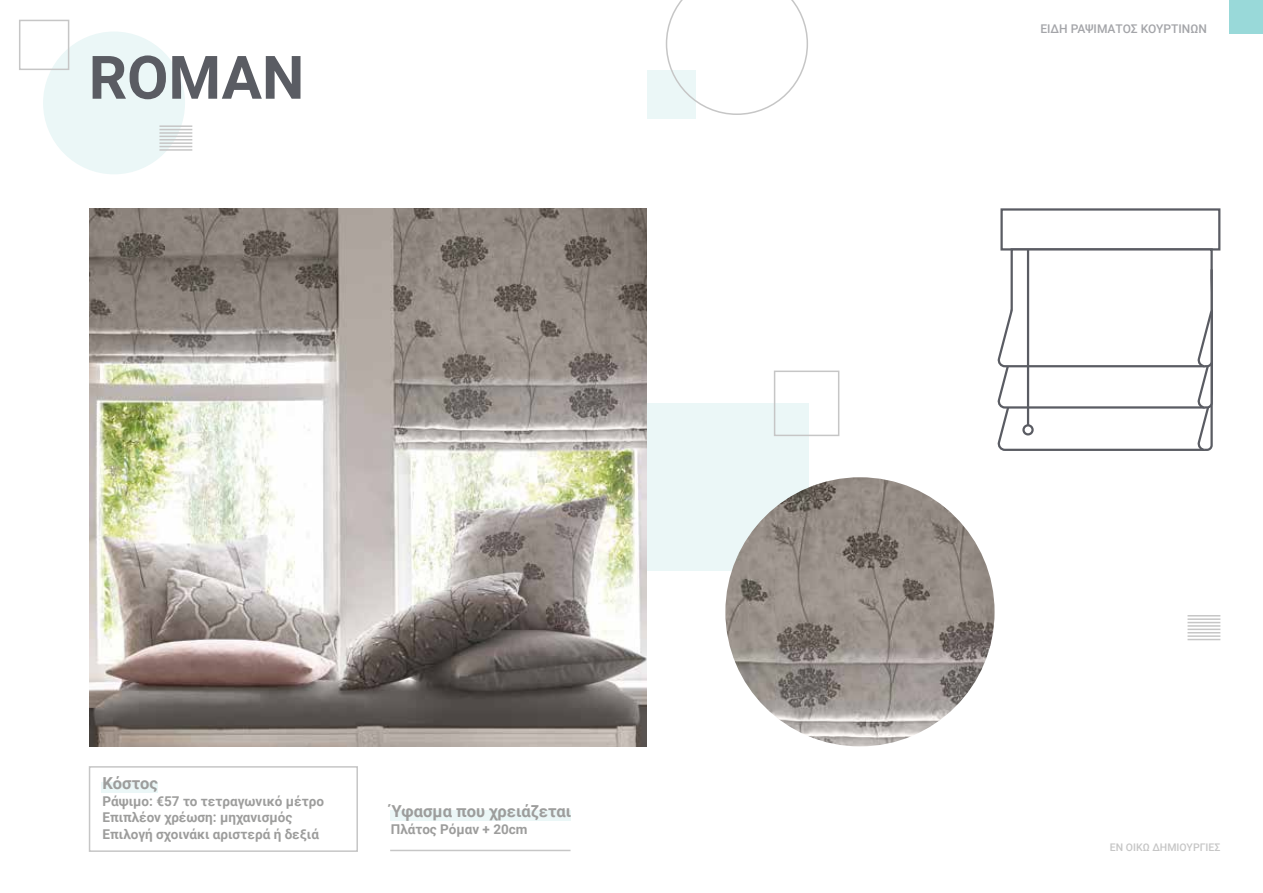
<style>
.page{position:relative;width:1263px;height:893px;background:#fff}
.page>*{position:absolute;margin:0;border:0;box-sizing:border-box;transform-origin:0 0}
.t1{font:700 60px "Roboto";color:#5a5c63}
.t2{font:700 16.5px "Roboto";color:#9d9d9c}
.t3{font:700 13.5px/16.5px "Roboto";color:#9d9d9c}
.t4{font:500 12px "Roboto";color:#a4a5a9}
.t5{font:500 10.5px "Roboto";color:#c6c6c6}
</style>
<div class="page">
<div style="left:642px;top:403px;width:167px;height:167px;background:#ebf7f7"></div>
<div style="left:43px;top:32px;width:142px;height:142px;background:#ebf7f7;border-radius:50%"></div>
<hr style="left:159px;top:139px;width:33px;height:2px;background:#c6c6c6">
<hr style="left:159px;top:142px;width:33px;height:2px;background:#c6c6c6">
<hr style="left:159px;top:146px;width:33px;height:1px;background:#c6c6c6">
<hr style="left:159px;top:149px;width:33px;height:2px;background:#c6c6c6">
<hr style="left:159px;top:136px;width:33px;height:1px;background:#c6c6c6">
<hr style="left:159px;top:132px;width:33px;height:2px;background:#c6c6c6">
<hr style="left:159px;top:129px;width:33px;height:1px;background:#c6c6c6">
<hr style="left:159px;top:125px;width:33px;height:2px;background:#c6c6c6">
<div style="left:19px;top:20px;width:50px;height:50px;border:2px solid #c6c6c6"></div>
<div style="left:646px;top:70px;width:49px;height:49px;background:#ebf7f7"></div>
<svg style="left:666px;top:0;width:142px;height:115px"></svg>
<div style="left:390px;top:811px;width:180px;height:10px;background:#ebf7f7"></div>
<img style="left:90px;top:208px;width:556px;height:538px">
<img style="left:725px;top:477px;width:269px;height:269px;border-radius:135px">
<div style="left:1229px;top:0;width:34px;height:33px;background:#99d9d9"></div>
<div style="left:102px;top:783px;width:56px;height:10px;background:#ebf7f7"></div>
<div style="left:89px;top:766px;width:269px;height:86px;border:2px solid #c6c6c6"></div>
<hr style="left:1187px;top:629px;width:33px;height:1px;background:#c6c6c6">
<hr style="left:1187px;top:632px;width:33px;height:1px;background:#c6c6c6">
<hr style="left:1187px;top:635px;width:33px;height:2px;background:#c6c6c6">
<hr style="left:1187px;top:639px;width:33px;height:1px;background:#c6c6c6">
<hr style="left:1187px;top:625px;width:33px;height:2px;background:#c6c6c6">
<hr style="left:1187px;top:622px;width:33px;height:1px;background:#c6c6c6">
<hr style="left:1187px;top:618px;width:33px;height:2px;background:#c6c6c6">
<hr style="left:1187px;top:615px;width:33px;height:1px;background:#c6c6c6">
<div style="left:774px;top:371px;width:65px;height:65px;border:2px solid #c6c6c6"></div>
<hr style="left:390px;top:850px;width:180px;height:1px;background:#c6c6c6">
<div style="left:1000px;top:208px;width:220px;height:43px;background:#fff;border:2px solid #5a5c63"></div>
<svg style="left:998px;top:247px;width:216px;height:204px"></svg>
<hr style="left:1027px;top:249px;width:2px;height:176px;background:#5a5c63">
<div style="left:1023px;top:425px;width:9px;height:9px;background:#fff;border-radius:50%"></div>
<div style="left:1022px;top:424px;width:12px;height:11px;border:2px solid #5a5c63;border-radius:50%"></div>
<h1 class="t1" style="left:89px;top:35px;width:217px">ROMAN</h1>
<p class="t2" style="left:102px;top:772px;width:57px">Κόστος</p>
<p class="t3" style="left:102px;top:792px;width:223px">Ράψιμο: €57 το τετραγωνικό μέτρο<br>Επιπλέον χρέωση: μηχανισμός<br>Επιλογή σχοινάκι αριστερά ή δεξιά</p>
<p class="t2" style="left:391px;top:800px;width:182px">Ύφασμα που χρειάζεται</p>
<p class="t3" style="left:391px;top:820px;width:138px">Πλάτος Ρόμαν + 20cm</p>
<p class="t4" style="left:1040px;top:21px;width:168px">ΕΙΔΗ ΡΑΨΙΜΑΤΟΣ ΚΟΥΡΤΙΝΩΝ</p>
<p class="t5" style="left:1110px;top:840px;width:112px">ΕΝ ΟΙΚΩ ΔΗΜΙΟΥΡΓΙΕΣ</p>
</div>
